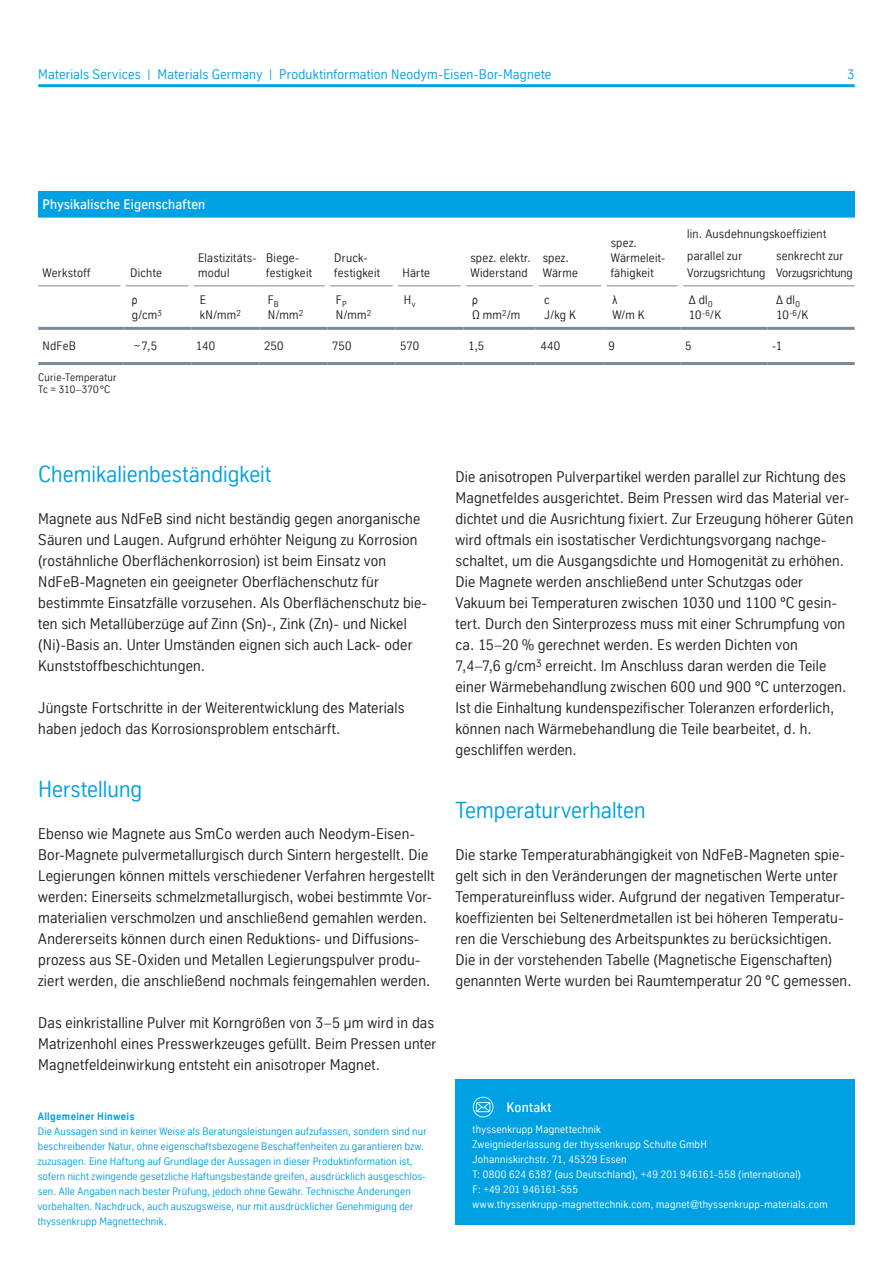
<style>
.page{position:relative;width:893px;height:1263px;background:#fff}
.page>*{position:absolute;margin:0;border:0;box-sizing:border-box;transform-origin:0 0}
.t1{font:22.5px "TK Type";letter-spacing:.005em;color:#00a1e3}
.t2{font:15px/21px "TK Type";letter-spacing:.015em;color:#231f20}
.t3{font:13.5px "TK Type";letter-spacing:.02em;color:#00a1e3}
.t4{font:500 13.5px "TK Type";letter-spacing:.015em;color:#fff}
.t5{font:12px/15px "TK Type";letter-spacing:.02em;color:#231f20}
.t6{font:12px/17px "TK Type";color:#231f20}
.t7{font:12px "Arial Narrow";color:#231f20}
.t8{font:10.5px/15px "TK Type";letter-spacing:.015em;color:#00a1e3}
.t9{font:10.5px/15px "TK Type";letter-spacing:.025em;color:#fff}
.t10{font:10.5px/12px "TK Type";letter-spacing:.025em;color:#231f20}
.t11{font:700 10.5px "TK Type";letter-spacing:.025em;color:#00a1e3}
</style>
<div class="page">
<div style="left:38px;top:191px;width:817px;height:26px;background:#00a1e3"></div>
<hr style="left:38px;top:362px;width:85px;height:3px;background:#7b8c95">
<hr style="left:123px;top:362px;width:68px;height:3px;background:#7b8c95">
<hr style="left:191px;top:362px;width:68px;height:3px;background:#7b8c95">
<hr style="left:259px;top:362px;width:68px;height:3px;background:#7b8c95">
<hr style="left:327px;top:362px;width:68px;height:3px;background:#7b8c95">
<hr style="left:395px;top:362px;width:68px;height:3px;background:#7b8c95">
<hr style="left:463px;top:362px;width:73px;height:3px;background:#7b8c95">
<hr style="left:536px;top:362px;width:68px;height:3px;background:#7b8c95">
<hr style="left:604px;top:362px;width:76px;height:3px;background:#7b8c95">
<hr style="left:680px;top:362px;width:87px;height:3px;background:#7b8c95">
<hr style="left:767px;top:362px;width:88px;height:3px;background:#7b8c95">
<hr style="left:126px;top:285px;width:63px;height:1px;background:#7b8c95">
<hr style="left:194px;top:285px;width:65px;height:1px;background:#7b8c95">
<hr style="left:259px;top:285px;width:66px;height:1px;background:#7b8c95">
<hr style="left:330px;top:285px;width:63px;height:1px;background:#7b8c95">
<hr style="left:398px;top:285px;width:63px;height:1px;background:#7b8c95">
<hr style="left:466px;top:285px;width:67px;height:1px;background:#7b8c95">
<hr style="left:606px;top:285px;width:72px;height:1px;background:#7b8c95">
<hr style="left:683px;top:285px;width:84px;height:1px;background:#7b8c95">
<hr style="left:767px;top:285px;width:88px;height:1px;background:#7b8c95">
<hr style="left:538px;top:285px;width:63px;height:1px;background:#7b8c95">
<hr style="left:38px;top:216px;width:85px;height:2px;background:#00a1e3">
<hr style="left:123px;top:216px;width:68px;height:2px;background:#00a1e3">
<hr style="left:191px;top:216px;width:68px;height:2px;background:#00a1e3">
<hr style="left:259px;top:216px;width:68px;height:2px;background:#00a1e3">
<hr style="left:327px;top:216px;width:68px;height:2px;background:#00a1e3">
<hr style="left:395px;top:216px;width:68px;height:2px;background:#00a1e3">
<hr style="left:463px;top:216px;width:73px;height:2px;background:#00a1e3">
<hr style="left:536px;top:216px;width:68px;height:2px;background:#00a1e3">
<hr style="left:604px;top:216px;width:76px;height:2px;background:#00a1e3">
<hr style="left:680px;top:216px;width:87px;height:2px;background:#00a1e3">
<hr style="left:767px;top:216px;width:88px;height:2px;background:#00a1e3">
<hr style="left:38px;top:285px;width:83px;height:1px;background:#7b8c95">
<hr style="left:38px;top:327px;width:85px;height:3px;background:#7b8c95">
<hr style="left:123px;top:327px;width:68px;height:3px;background:#7b8c95">
<hr style="left:191px;top:327px;width:68px;height:3px;background:#7b8c95">
<hr style="left:259px;top:327px;width:68px;height:3px;background:#7b8c95">
<hr style="left:327px;top:327px;width:68px;height:3px;background:#7b8c95">
<hr style="left:395px;top:327px;width:68px;height:3px;background:#7b8c95">
<hr style="left:463px;top:327px;width:73px;height:3px;background:#7b8c95">
<hr style="left:536px;top:327px;width:68px;height:3px;background:#7b8c95">
<hr style="left:604px;top:327px;width:76px;height:3px;background:#7b8c95">
<hr style="left:680px;top:327px;width:87px;height:3px;background:#7b8c95">
<hr style="left:767px;top:327px;width:88px;height:3px;background:#7b8c95">
<div style="left:455px;top:1079px;width:400px;height:146px;background:#00a1e3"></div>
<svg style="left:473px;top:1097px;width:20px;height:20px"></svg>
<hr style="left:38px;top:84px;width:817px;height:3px;background:#00a1e3">
<p class="t3" style="left:38px;top:66px;width:515px">Materials Services | Materials Germany | Produktinformation Neodym-Eisen-Bor-Magnete</p>
<p class="t3" style="left:847px;top:66px;width:9px">3</p>
<p class="t4" style="left:43px;top:197px;width:164px">Physikalische Eigenschaften</p>
<p class="t5" style="left:43px;top:266px;width:50px">Werkstoff</p>
<p class="t5" style="left:130px;top:266px;width:33px">Dichte</p>
<p class="t5" style="left:198px;top:251px;width:59px">Elastizitäts&shy;modul</p>
<p class="t5" style="left:266px;top:251px;width:47px">Biege&shy;festigkeit</p>
<p class="t5" style="left:334px;top:251px;width:47px">Druck&shy;festigkeit</p>
<p class="t5" style="left:402px;top:266px;width:29px">Härte</p>
<p class="t5" style="left:470px;top:251px;width:62px">spez. elektr.<br>Widerstand</p>
<p class="t5" style="left:543px;top:251px;width:37px">spez.<br>Wärme</p>
<p class="t5" style="left:611px;top:236px;width:56px">spez.<br>Wärmeleit&shy;fähigkeit</p>
<p class="t7" style="left:132px;top:291px;width:7px">ρ</p>
<p class="t5" style="left:132px;top:307px;width:32px">g/cm<sup>3</sup></p>
<p class="t5" style="left:200px;top:292px;width:43px">E kN/mm<sup>2</sup></p>
<p class="t5" style="left:268px;top:292px;width:37px">F<sub>B<br></sub>N/mm<sup>2</sup></p>
<p class="t5" style="left:336px;top:292px;width:37px">F<sub>P<br></sub>N/mm<sup>2</sup></p>
<p class="t5" style="left:404px;top:292px;width:13px">H<sub>v</sub></p>
<p class="t7" style="left:472px;top:291px;width:7px">ρ</p>
<p class="t5" style="left:472px;top:307px;width:50px">Ω mm<sup>2</sup>/m</p>
<p class="t5" style="left:544px;top:292px;width:33px">c<br>J/kg K</p>
<p class="t7" style="left:612px;top:291px;width:6px">λ</p>
<p class="t5" style="left:612px;top:307px;width:34px">W/m K</p>
<p class="t5" style="left:687px;top:226px;width:140px">lin. Ausdehnungskoeffizient</p>
<p class="t6" style="left:687px;top:248px;width:167px;text-indent:89px">senkrecht zur<br>Vorzugsrichtung Vorzugsrichtung</p>
<p class="t5" style="left:687px;top:249px;width:56px">parallel zur</p>
<p class="t5" style="left:689px;top:292px;width:34px">∆ dl<sub>0<br></sub>10<sup>-6</sup>/K</p>
<p class="t5" style="left:776px;top:292px;width:34px">∆ dl<sub>0<br></sub>10<sup>-6</sup>/K</p>
<p class="t5" style="left:43px;top:338px;width:35px">NdFeB</p>
<p class="t5" style="left:128px;top:338px;width:31px">∼ ~7,5</p>
<p class="t5" style="left:196px;top:338px;width:21px">140</p>
<p class="t5" style="left:264px;top:338px;width:21px">250</p>
<p class="t5" style="left:332px;top:338px;width:21px">750</p>
<p class="t5" style="left:400px;top:338px;width:21px">570</p>
<p class="t5" style="left:468px;top:338px;width:18px">1,5</p>
<p class="t5" style="left:540px;top:338px;width:21px">440</p>
<p class="t5" style="left:608px;top:338px;width:8px">9</p>
<p class="t5" style="left:685px;top:338px;width:8px">5</p>
<p class="t5" style="left:772px;top:338px;width:11px">-1</p>
<p class="t10" style="left:38px;top:371px;width:80px">Curie-Temperatur<br>Tc = 310–370°C</p>
<h1 class="t1" style="left:38px;top:461px;width:234px">Chemikalienbeständigkeit</h1>
<p class="t2" style="left:38px;top:508px;width:390px">Magnete aus NdFeB sind nicht beständig gegen anorganische Säuren und Laugen. Aufgrund erhöhter Neigung zu Korrosion (rostähnliche Oberflächenkorrosion) ist beim Einsatz von NdFeB-Magneten ein geeigneter Oberflächenschutz für bestimmte Einsatzfälle vorzusehen. Als Oberflächenschutz bie&shy;ten sich Metallüberzüge auf Zinn (Sn)-, Zink (Zn)- und Nickel (Ni)-Basis an. Unter Umständen eignen sich auch Lack- oder Kunststoffbeschichtungen.</p>
<p class="t2" style="left:38px;top:697px;width:368px">Jüngste Fortschritte in der Weiterentwicklung des Materials haben jedoch das Korrosionsproblem entschärft.</p>
<h1 class="t1" style="left:38px;top:776px;width:105px">Herstellung</h1>
<p class="t2" style="left:38px;top:823px;width:398px">Ebenso wie Magnete aus SmCo werden auch Neodym-Eisen-Bor-Magnete pulvermetallurgisch durch Sintern hergestellt. Die Legierungen können mittels verschiedener Verfahren hergestellt werden: Einerseits schmelzmetallurgisch, wobei bestimmte Vor&shy;materialien verschmolzen und anschließend gemahlen werden.<br>Andererseits können durch einen Reduktions- und Diffusions&shy;prozess aus SE-Oxiden und Metallen Legierungspulver produ&shy;ziert werden, die anschließend nochmals feingemahlen werden.</p>
<p class="t2" style="left:38px;top:1012px;width:400px">Das einkristalline Pulver mit Korngrößen von 3–5 µm wird in das<br>Matrizenhohl eines Presswerkzeuges gefüllt. Beim Pressen unter<br>Magnetfeldeinwirkung entsteht ein anisotroper Magnet.</p>
<p class="t11" style="left:38px;top:1110px;width:98px">Allgemeiner Hinweis</p>
<p class="t8" style="left:38px;top:1123px;width:390px">Die Aussagen sind in keiner Weise als Beratungsleistungen aufzufassen, sondern sind nur beschreibender Natur, ohne eigenschaftsbezogene Beschaffenheiten zu garantieren bzw. zuzusagen. Eine Haftung auf Grundlage der Aussagen in dieser Produktinformation ist, sofern nicht zwingende gesetzliche Haftungsbestände greifen, ausdrücklich ausgeschlos&shy;sen. Alle Angaben nach bester Prüfung, jedoch ohne Gewähr. Technische Änderungen vorbehalten. Nachdruck, auch auszugsweise, nur mit ausdrücklicher Genehmigung der thyssenkrupp Magnettechnik.</p>
<p class="t2" style="left:455px;top:466px;width:399px">Die anisotropen Pulverpartikel werden parallel zur Richtung des Magnetfeldes ausgerichtet. Beim Pressen wird das Material ver&shy;dichtet und die Ausrichtung fixiert. Zur Erzeugung höherer Güten wird oftmals ein isostatischer Verdichtungsvorgang nachge&shy;schaltet, um die Ausgangsdichte und Homogenität zu erhöhen.<br>Die Magnete werden anschließend unter Schutzgas oder Vakuum bei Temperaturen zwischen 1030 und 1100 °C gesin&shy;tert. Durch den Sinterprozess muss mit einer Schrumpfung von ca. 15–20 % gerechnet werden. Es werden Dichten von<br>7,4–7,6 g/cm<sup>3</sup> erreicht. Im Anschluss daran werden die Teile einer Wärmebehandlung zwischen 600 und 900 °C unterzogen.<br>Ist die Einhaltung kundenspezifischer Toleranzen erforderlich, können nach Wärmebehandlung die Teile bearbeitet, d. h. geschliffen werden.</p>
<h1 class="t1" style="left:455px;top:797px;width:192px">Temperaturverhalten</h1>
<p class="t2" style="left:455px;top:844px;width:398px">Die starke Temperaturabhängigkeit von NdFeB-Magneten spie&shy;gelt sich in den Veränderungen der magnetischen Werte unter Temperatureinfluss wider. Aufgrund der negativen Temperatur&shy;koeffizienten bei Seltenerdmetallen ist bei höheren Temperatu&shy;ren die Verschiebung des Arbeitspunktes zu berücksichtigen.<br>Die in der vorstehenden Tabelle (Magnetische Eigenschaften) genannten Werte wurden bei Raumtemperatur 20 °C gemessen.</p>
<p class="t4" style="left:506px;top:1099px;width:46px">Kontakt</p>
<p class="t9" style="left:472px;top:1121px;width:357px">thyssenkrupp Magnettechnik<br>Zweigniederlassung der thyssenkrupp Schulte GmbH<br>Johanniskirchstr. 71, 45329 Essen<br>T: 0800 624 6387 (aus Deutschland), +49 201 946161-558 (international)<br>F: +49 201 946161-555<br>www.thyssenkrupp-magnettechnik.com, magnet@thyssenkrupp-materials.com</p>
</div>
